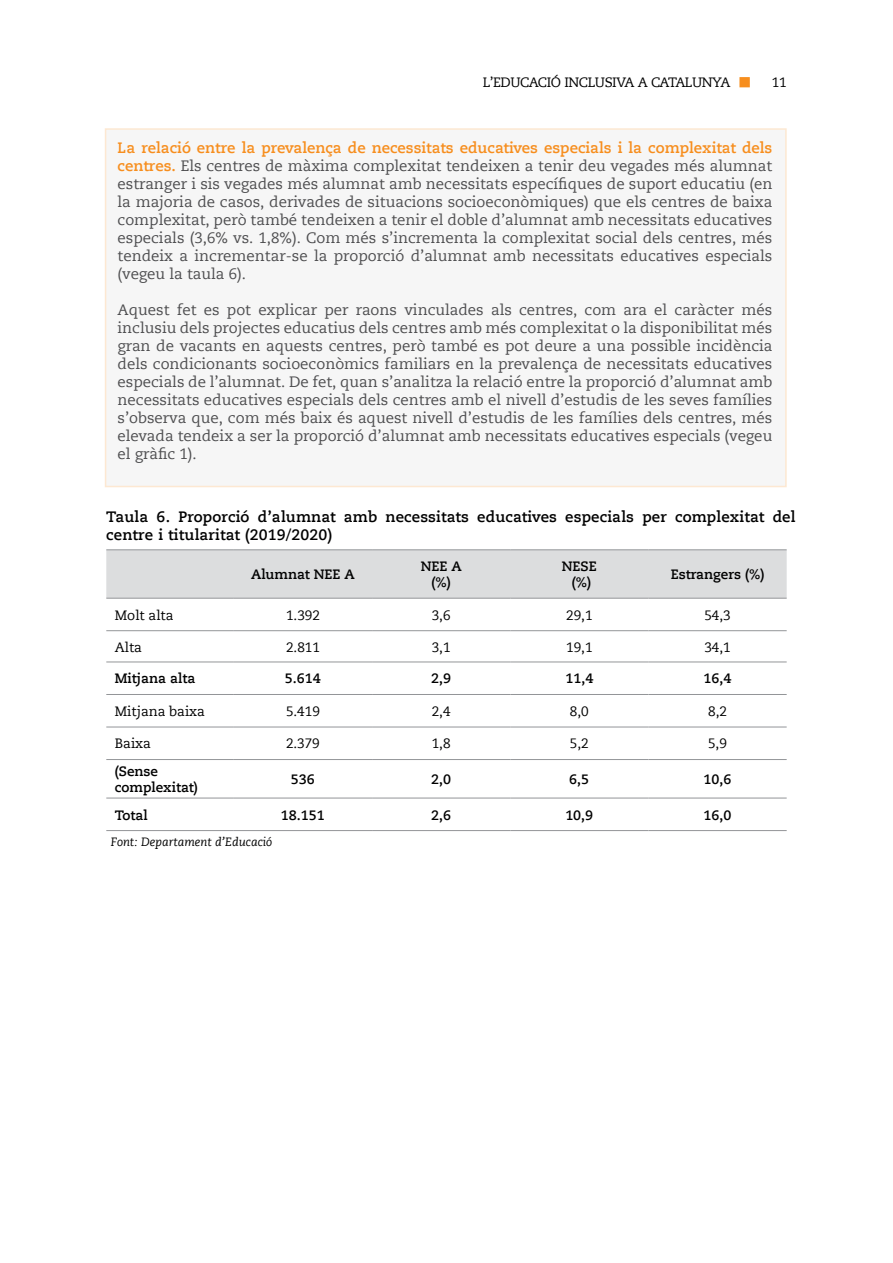
<style>
.page{position:relative;width:893px;height:1263px;background:#fff}
.page>*{position:absolute;margin:0;border:0;box-sizing:border-box;transform-origin:0 0}
.t1{font:15px/18px "Caecilia LT";color:#4d4d4f;text-align:justify}
.t2{font:700 15px/18px "Caecilia LT";letter-spacing:.01em;color:#000}
.t3{font:700 13.5px/16.2px "Caecilia LT";color:#000;text-align:center}
.t4{font:13.5px "Caecilia LT";color:#000}
.t5{font:13.5px "Caecilia LT";letter-spacing:-.03em;color:#000}
.t6{font:italic 12px "Caecilia LT";color:#000}
.s1{font-weight:700;color:#f78e1e}
</style>
<div class="page">
<div style="left:739px;top:77px;width:11px;height:10px;background:#f78e1e;border:2px solid #f78e1e"></div>
<div style="left:105px;top:128px;width:682px;height:359px;background:#f6f6f6;border:2px solid #fde8d2"></div>
<div style="left:106px;top:550px;width:681px;height:48px;background:#dcddde"></div>
<hr style="left:106px;top:549px;width:128px;height:1px;background:#939598">
<hr style="left:234px;top:549px;width:138px;height:1px;background:#939598">
<hr style="left:372px;top:549px;width:138px;height:1px;background:#939598">
<hr style="left:510px;top:549px;width:138px;height:1px;background:#939598">
<hr style="left:648px;top:549px;width:139px;height:1px;background:#939598">
<hr style="left:106px;top:598px;width:128px;height:1px;background:#939598">
<hr style="left:234px;top:598px;width:138px;height:1px;background:#939598">
<hr style="left:372px;top:598px;width:138px;height:1px;background:#939598">
<hr style="left:510px;top:598px;width:138px;height:1px;background:#939598">
<hr style="left:648px;top:598px;width:139px;height:1px;background:#939598">
<hr style="left:106px;top:630px;width:128px;height:1px;background:#939598">
<hr style="left:234px;top:630px;width:138px;height:1px;background:#939598">
<hr style="left:372px;top:630px;width:138px;height:1px;background:#939598">
<hr style="left:510px;top:630px;width:138px;height:1px;background:#939598">
<hr style="left:648px;top:630px;width:139px;height:1px;background:#939598">
<hr style="left:106px;top:662px;width:128px;height:1px;background:#939598">
<hr style="left:234px;top:662px;width:138px;height:1px;background:#939598">
<hr style="left:372px;top:662px;width:138px;height:1px;background:#939598">
<hr style="left:510px;top:662px;width:138px;height:1px;background:#939598">
<hr style="left:648px;top:662px;width:139px;height:1px;background:#939598">
<hr style="left:106px;top:694px;width:128px;height:1px;background:#939598">
<hr style="left:234px;top:694px;width:138px;height:1px;background:#939598">
<hr style="left:372px;top:694px;width:138px;height:1px;background:#939598">
<hr style="left:510px;top:694px;width:138px;height:1px;background:#939598">
<hr style="left:648px;top:694px;width:139px;height:1px;background:#939598">
<hr style="left:106px;top:727px;width:128px;height:1px;background:#939598">
<hr style="left:234px;top:727px;width:138px;height:1px;background:#939598">
<hr style="left:372px;top:727px;width:138px;height:1px;background:#939598">
<hr style="left:510px;top:727px;width:138px;height:1px;background:#939598">
<hr style="left:648px;top:727px;width:139px;height:1px;background:#939598">
<hr style="left:106px;top:759px;width:128px;height:1px;background:#939598">
<hr style="left:234px;top:759px;width:138px;height:1px;background:#939598">
<hr style="left:372px;top:759px;width:138px;height:1px;background:#939598">
<hr style="left:510px;top:759px;width:138px;height:1px;background:#939598">
<hr style="left:648px;top:759px;width:139px;height:1px;background:#939598">
<hr style="left:106px;top:798px;width:128px;height:1px;background:#939598">
<hr style="left:234px;top:798px;width:138px;height:1px;background:#939598">
<hr style="left:372px;top:798px;width:138px;height:1px;background:#939598">
<hr style="left:510px;top:798px;width:138px;height:1px;background:#939598">
<hr style="left:648px;top:798px;width:139px;height:1px;background:#939598">
<hr style="left:106px;top:830px;width:128px;height:1px;background:#939598">
<hr style="left:234px;top:830px;width:138px;height:1px;background:#939598">
<hr style="left:372px;top:830px;width:138px;height:1px;background:#939598">
<hr style="left:510px;top:830px;width:138px;height:1px;background:#939598">
<hr style="left:648px;top:830px;width:139px;height:1px;background:#939598">
<p class="t5" style="left:483px;top:74px;width:249px">L’EDUCACIÓ INCLUSIVA A CATALUNYA</p>
<p class="t4" style="left:772px;top:74px;width:17px">11</p>
<p class="t1" style="left:118px;top:139px;width:656px"><span class="s1">La relació entre la prevalença de necessitats educatives especials i la complexitat dels centres.</span> Els centres de màxima complexitat tendeixen a tenir deu vegades més alumnat estranger i sis vegades més alumnat amb necessitats específiques de suport educatiu (en la majoria de casos, derivades de situacions socioeconòmiques) que els centres de baixa complexitat, però també tendeixen a tenir el doble d’alumnat amb necessitats educatives especials (3,6% vs. 1,8%). Com més s’incrementa la complexitat social dels centres, més tendeix a incrementar-se la proporció d’alumnat amb necessitats educatives especials (vegeu la taula 6).</p>
<p class="t1" style="left:118px;top:301px;width:656px">Aquest fet es pot explicar per raons vinculades als centres, com ara el caràcter més inclusiu dels projectes educatius dels centres amb més complexitat o la disponibilitat més gran de vacants en aquests centres, però també es pot deure a una possible incidència dels condicionants socioeconòmics familiars en la prevalença de necessitats educatives especials de l’alumnat. De fet, quan s’analitza la relació entre la proporció d’alumnat amb necessitats educatives especials dels centres amb el nivell d’estudis de les seves famílies s’observa que, com més baix és aquest nivell d’estudis de les famílies dels centres, més elevada tendeix a ser la proporció d’alumnat amb necessitats educatives especials (vegeu el gràfic 1).</p>
<p class="t2" style="left:106px;top:508px;width:691px">Taula 6. Proporció d’alumnat amb necessitats educatives especials per complexitat del centre i titularitat (2019/2020)</p>
<p class="t3" style="left:251px;top:567px;width:105px">Alumnat NEE A</p>
<p class="t3" style="left:421px;top:558px;width:42px">NEE A (%)</p>
<p class="t3" style="left:562px;top:558px;width:37px">NESE (%)</p>
<p class="t3" style="left:671px;top:567px;width:95px">Estrangers (%)</p>
<p class="t4" style="left:115px;top:607px;width:60px">Molt alta</p>
<p class="t4" style="left:286px;top:607px;width:35px">1.392</p>
<p class="t4" style="left:432px;top:607px;width:20px">3,6</p>
<p class="t4" style="left:566px;top:607px;width:28px">29,1</p>
<p class="t4" style="left:704px;top:607px;width:28px">54,3</p>
<p class="t4" style="left:115px;top:639px;width:29px">Alta</p>
<p class="t4" style="left:286px;top:639px;width:35px">2.811</p>
<p class="t4" style="left:432px;top:639px;width:20px">3,1</p>
<p class="t4" style="left:566px;top:639px;width:28px">19,1</p>
<p class="t4" style="left:704px;top:639px;width:28px">34,1</p>
<p class="t3" style="left:115px;top:671px;width:82px">Mitjana alta</p>
<p class="t3" style="left:285px;top:671px;width:37px">5.614</p>
<p class="t3" style="left:431px;top:671px;width:21px">2,9</p>
<p class="t3" style="left:565px;top:671px;width:29px">11,4</p>
<p class="t3" style="left:704px;top:671px;width:29px">16,4</p>
<p class="t4" style="left:115px;top:703px;width:92px">Mitjana baixa</p>
<p class="t4" style="left:286px;top:703px;width:35px">5.419</p>
<p class="t4" style="left:432px;top:703px;width:20px">2,4</p>
<p class="t4" style="left:570px;top:703px;width:20px">8,0</p>
<p class="t4" style="left:708px;top:703px;width:20px">8,2</p>
<p class="t4" style="left:115px;top:736px;width:38px">Baixa</p>
<p class="t4" style="left:286px;top:736px;width:35px">2.379</p>
<p class="t4" style="left:432px;top:736px;width:20px">1,8</p>
<p class="t4" style="left:570px;top:736px;width:20px">5,2</p>
<p class="t4" style="left:708px;top:736px;width:20px">5,9</p>
<p class="t3" style="left:115px;top:763px;width:84px;text-align:left">(Sense complexitat)</p>
<p class="t3" style="left:291px;top:771px;width:25px">536</p>
<p class="t3" style="left:431px;top:771px;width:21px">2,0</p>
<p class="t3" style="left:569px;top:771px;width:21px">6,5</p>
<p class="t3" style="left:703px;top:771px;width:29px">10,6</p>
<p class="t3" style="left:115px;top:807px;width:35px">Total</p>
<p class="t3" style="left:281px;top:807px;width:45px">18.151</p>
<p class="t3" style="left:431px;top:807px;width:21px">2,6</p>
<p class="t3" style="left:565px;top:807px;width:29px">10,9</p>
<p class="t3" style="left:703px;top:807px;width:29px">16,0</p>
<p class="t6" style="left:111px;top:835px;width:163px">Font: Departament d’Educació</p>
</div>
